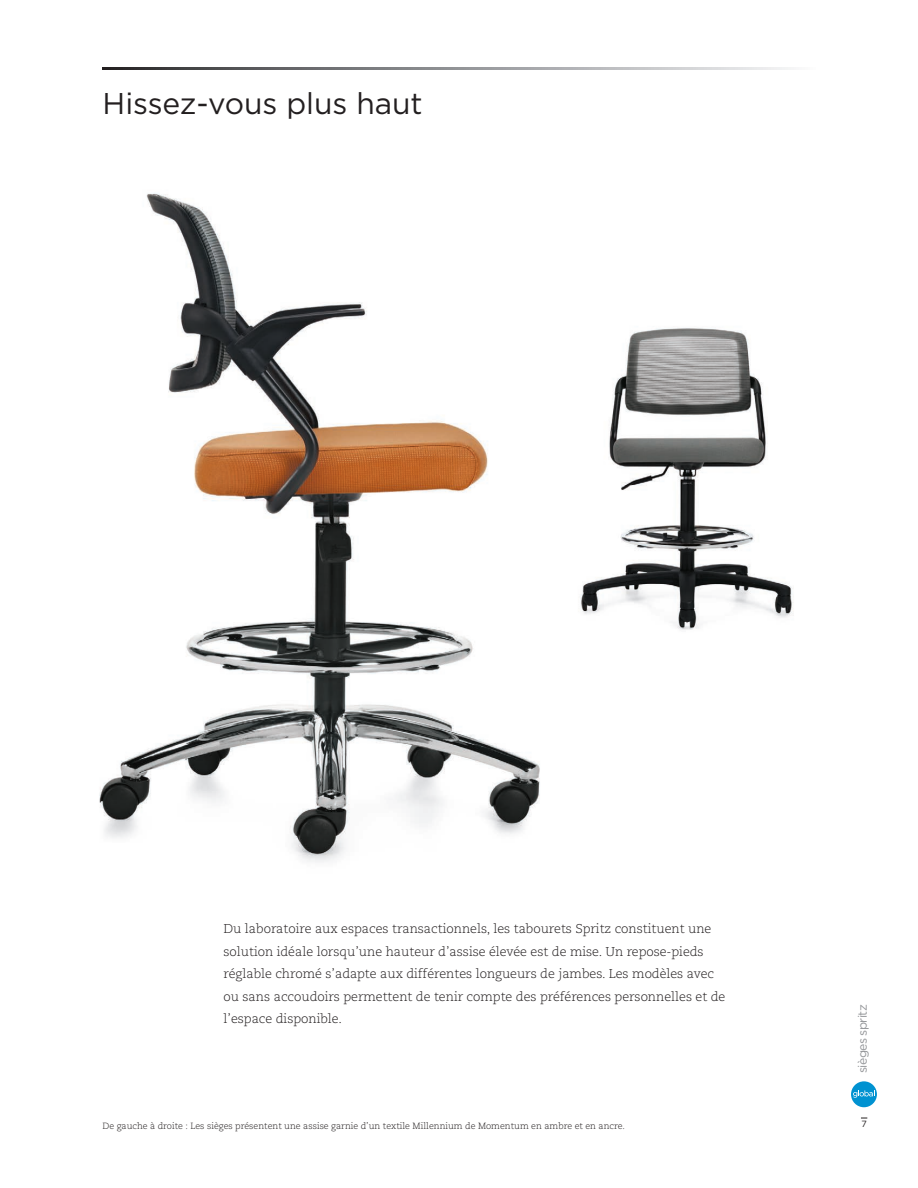
<style>
.page{position:relative;width:918px;height:1188px;background:#fff}
.page>*{position:absolute;margin:0;border:0;box-sizing:border-box;transform-origin:0 0}
.t1{font:30px "Gotham";color:#231f20}
.t2{font:300 12.75px/22.5px "Caecilia LT Std";letter-spacing:-.005em;color:#231f20}
.t3{font:12.3px "Gotham";letter-spacing:-.05em;color:#939598}
.t4{font:300 9px "Caecilia LT Std";color:#231f20}
.t5{font:9px "Gotham";color:#231f20}
</style>
<div class="page">
<img style="left:99px;top:193px;width:441px;height:669px">
<img style="left:580px;top:328px;width:214px;height:302px">
<svg style="left:103px;top:68px;width:688px;height:1px"></svg>
<div style="left:851px;top:1081px;width:26px;height:26px;background:#0092d1;border-radius:50%"></div>
<svg style="left:853px;top:1090px;width:22px;height:8px"></svg>
<p class="t1" style="left:103px;top:84px;width:322px">Hissez-vous plus haut</p>
<p class="t2" style="left:224px;top:918px;width:503px">Du laboratoire aux espaces transactionnels, les tabourets Spritz constituent une solution idéale lorsqu’une hauteur d’assise élevée est de mise. Un repose-pieds réglable chromé s’adapte aux différentes longueurs de jambes. Les modèles avec ou sans accoudoirs permettent de tenir compte des préférences personnelles et de l’espace disponible.</p>
<p class="t4" style="left:103px;top:1120px;width:524px">De gauche à droite : Les sièges présentent une assise garnie d’un textile Millennium de Momentum en ambre et en ancre.</p>
<p class="t3" style="left:854px;top:1073px;width:70px;rotate:-90deg">sièges spritz</p>
<p class="t5" style="left:861px;top:1119px;width:7px">7</p>
</div>
